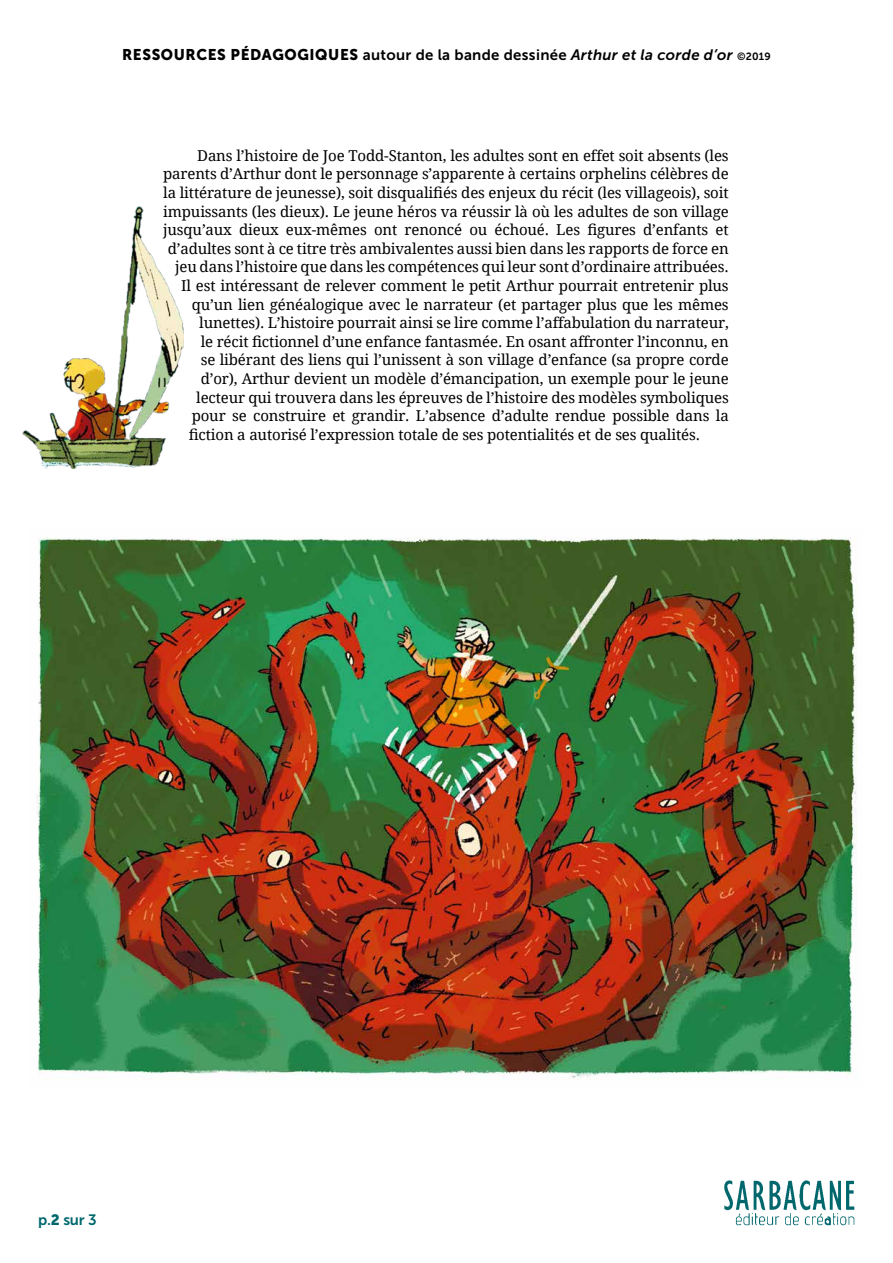
<style>
.page{position:relative;width:893px;height:1263px;background:#fff}
.page>*{position:absolute;margin:0;border:0;box-sizing:border-box;transform-origin:0 0}
.t1{font:15px "Droid Serif";letter-spacing:-.01em;color:#000}
.t2{font:15px "Museo Sans 700";letter-spacing:.02em;color:#000}
.t3{font:15px "Museo Sans 700";color:#00686d}
.s1{font-family:"Museo Sans 900";font-size:15.45px}
.s2{font-style:italic}
.s3{font-size:10.5px}
.s4{font-family:"Museo Sans 900"}
</style>
<div class="page">
<img style="left:724px;top:1180px;width:131px;height:46px">
<img style="left:22px;top:206px;width:161px;height:263px">
<img style="left:37px;top:537px;width:820px;height:543px">
<p class="t2" style="left:122px;top:46px;width:650px"><span class="s1">RESSOURCES PÉDAGOGIQUES</span> autour de la bande dessinée <span class="s2">Arthur et la corde d’or</span> <span class="s3">©2019</span></p>
<p class="t1" style="left:197px;top:145px;width:533px">Dans l’histoire de Joe Todd-Stanton, les adultes sont en effet soit absents (les</p>
<p class="t1" style="left:163px;top:164px;width:567px">parents d’Arthur dont le personnage s’apparente à certains orphelins célèbres de</p>
<p class="t1" style="left:163px;top:182px;width:567px">la littérature de jeunesse), soit disqualifiés des enjeux du récit (les villageois), soit</p>
<p class="t1" style="left:163px;top:201px;width:567px">impuissants (les dieux). Le jeune héros va réussir là où les adultes de son village</p>
<p class="t1" style="left:163px;top:219px;width:567px">jusqu’aux dieux eux-mêmes ont renoncé ou échoué. Les figures d’enfants et</p>
<p class="t1" style="left:168px;top:238px;width:563px">d’adultes sont à ce titre très ambivalentes aussi bien dans les rapports de force en</p>
<p class="t1" style="left:175px;top:257px;width:555px">jeu dans l’histoire que dans les compétences qui leur sont d’ordinaire attribuées.</p>
<p class="t1" style="left:181px;top:275px;width:549px">Il est intéressant de relever comment le petit Arthur pourrait entretenir plus</p>
<p class="t1" style="left:192px;top:294px;width:538px">qu’un lien généalogique avec le narrateur (et partager plus que les mêmes</p>
<p class="t1" style="left:199px;top:312px;width:531px">lunettes). L’histoire pourrait ainsi se lire comme l’affabulation du narrateur,</p>
<p class="t1" style="left:201px;top:331px;width:529px">le récit fictionnel d’une enfance fantasmée. En osant affronter l’inconnu, en</p>
<p class="t1" style="left:201px;top:350px;width:529px">se libérant des liens qui l’unissent à son village d’enfance (sa propre corde</p>
<p class="t1" style="left:201px;top:368px;width:530px">d’or), Arthur devient un modèle d’émancipation, un exemple pour le jeune</p>
<p class="t1" style="left:196px;top:387px;width:534px">lecteur qui trouvera dans les épreuves de l’histoire des modèles symboliques</p>
<p class="t1" style="left:192px;top:405px;width:539px">pour se construire et grandir. L’absence d’adulte rendue possible dans la</p>
<p class="t1" style="left:189px;top:424px;width:513px">fiction a autorisé l’expression totale de ses potentialités et de ses qualités.</p>
<p class="t3" style="left:38px;top:1211px;width:60px">p.<span class="s4">2</span> sur 3</p>
</div>
